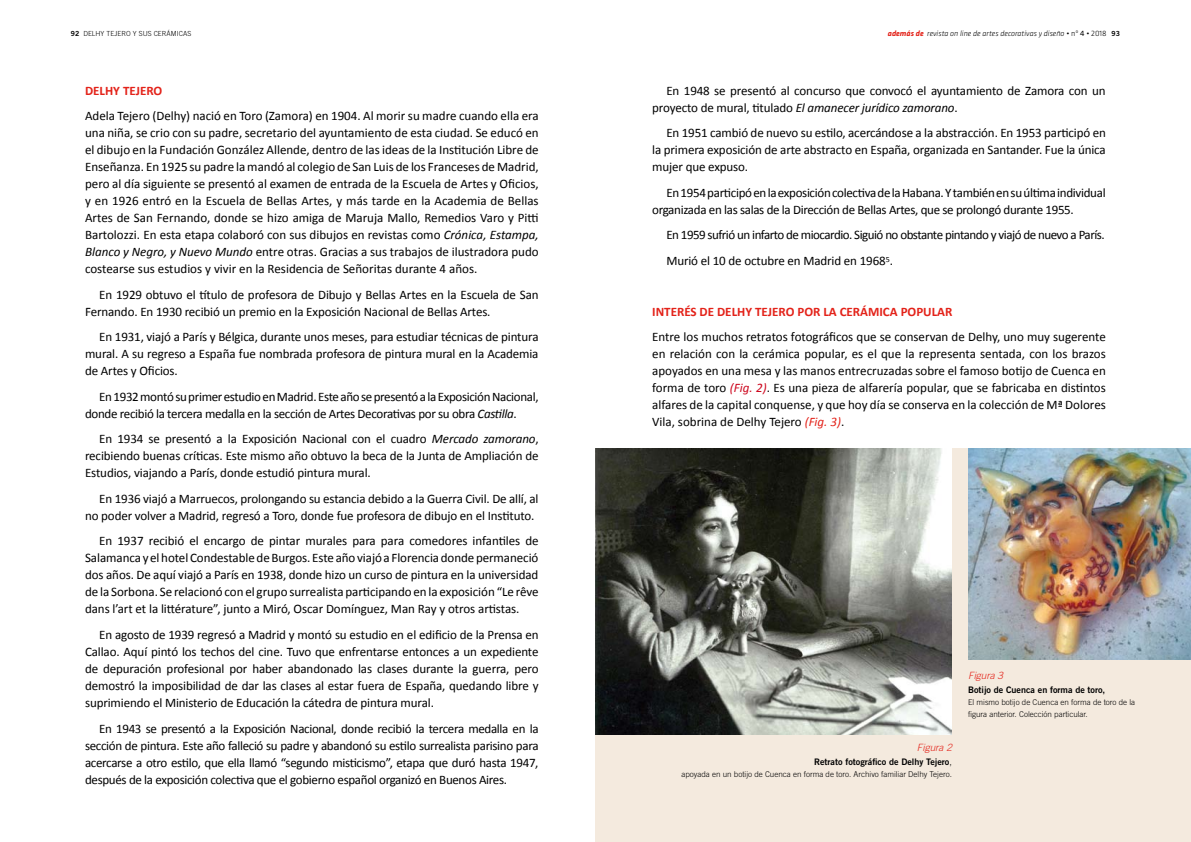
<style>
.page{position:relative;width:1191px;height:842px;background:#fff}
.page>*{position:absolute;margin:0;border:0;box-sizing:border-box;transform-origin:0 0}
.t1{font:13px/17px "Calibri";letter-spacing:-.01em;color:#000;text-align:justify}
.t2{font:13px/25.5px "Calibri";letter-spacing:-.04em;color:#000}
.t3{font:700 13px "Calibri";color:#e32219}
.t4{font:italic 300 10px "Trade Gothic LT";color:#e32219}
.t5{font:9px "Trade Gothic LT Bold Two";color:#000}
.t6{font:300 8px/12px "Trade Gothic LT";color:#000}
.t7{font:italic 300 8px "Klavika";color:#000}
.t8{font:300 7px "Trade Gothic LT";letter-spacing:.005em;color:#000}
.s1{font-family:"Trade Gothic LT Bold Two";font-weight:400}
.s2{font-weight:700;color:#e32219}
.s3{font-style:normal}
.s4{font-weight:400;font-style:normal}
.s5{font-family:"Trade Gothic LT Bold Two";font-weight:400;font-style:normal;font-size:7px}
.s6{font-style:italic}
.s7{font-style:italic;color:#cd071e}
.s8{font-style:italic;color:#e32219}
.s9{font-family:"Trade Gothic LT";font-weight:300}
</style>
<div class="page">
<div style="left:595px;top:449px;width:596px;height:393px;background:#f4eade"></div>
<img style="left:595px;top:449px;width:357px;height:286px">
<img style="left:968px;top:449px;width:223px;height:210px">
<p class="t8" style="left:71px;top:29px;width:122px"><span class="s1">92</span> DELHY TEJERO Y SUS CERÁMICAS</p>
<p class="t7" style="left:887px;top:29px;width:234px"><span class="s2">además de</span> revista on line de artes decorativas y diseño <span class="s3">• nº</span> <span class="s4">4</span> <span class="s3">• 2018</span> <span class="s5">93</span></p>
<p class="t3" style="left:85px;top:82px;width:79px">DELHY TEJERO</p>
<p class="t1" style="left:85px;top:107px;width:455px">Adela Tejero (Delhy) nació en Toro (Zamora) en 1904. Al morir su madre cuando ella era una niña, se crio con su padre, secretario del ayuntamiento de esta ciudad. Se educó en el dibujo en la Fundación González Allende, dentro de las ideas de la Institución Libre de Enseñanza. En 1925 su padre la mandó al colegio de San Luis de los Franceses de Madrid, pero al día siguiente se presentó al examen de entrada de la Escuela de Artes y Oficios, y en 1926 entró en la Escuela de Bellas Artes, y más tarde en la Academia de Bellas Artes de San Fernando, donde se hizo amiga de Maruja Mallo, Remedios Varo y Pitti Bartolozzi. En esta etapa colaboró con sus dibujos en revistas como <span class="s6">Crónica, Estampa, Blanco y Negro, y Nuevo Mundo</span> entre otras. Gracias a sus trabajos de ilustradora pudo costearse sus estudios y vivir en la Residencia de Señoritas durante 4 años.</p>
<p class="t1" style="left:85px;top:285px;width:455px;text-indent:14px">En 1929 obtuvo el título de profesora de Dibujo y Bellas Artes en la Escuela de San<br>Fernando. En 1930 recibió un premio en la Exposición Nacional de Bellas Artes.</p>
<p class="t1" style="left:85px;top:328px;width:455px;text-indent:14px">En 1931, viajó a París y Bélgica, durante unos meses, para estudiar técnicas de pintura mural. A su regreso a España fue nombrada profesora de pintura mural en la Academia de Artes y Oficios.</p>
<p class="t1" style="left:85px;top:387px;width:455px;text-indent:14px">En 1932 montó su primer estudio en Madrid. Este año se presentó a la Exposición Nacional, donde recibió la tercera medalla en la sección de Artes Decorativas por su obra <span class="s6">Castilla</span>.</p>
<p class="t1" style="left:85px;top:430px;width:455px;text-indent:14px">En 1934 se presentó a la Exposición Nacional con el cuadro <span class="s6">Mercado zamorano</span>, recibiendo buenas críticas. Este mismo año obtuvo la beca de la Junta de Ampliación de Estudios, viajando a París, donde estudió pintura mural.</p>
<p class="t1" style="left:85px;top:489px;width:455px;text-indent:14px">En 1936 viajó a Marruecos, prolongando su estancia debido a la Guerra Civil. De allí, al no poder volver a Madrid, regresó a Toro, donde fue profesora de dibujo en el Instituto.</p>
<p class="t1" style="left:85px;top:532px;width:455px;text-indent:14px">En 1937 recibió el encargo de pintar murales para para comedores infantiles de Salamanca y el hotel Condestable de Burgos. Este año viajó a Florencia donde permaneció dos años. De aquí viajó a París en 1938, donde hizo un curso de pintura en la universidad de la Sorbona. Se relacionó con el grupo surrealista participando en la exposición “Le rêve dans l’art et la littérature”, junto a Miró, Oscar Domínguez, Man Ray y otros artistas.</p>
<p class="t1" style="left:85px;top:625px;width:455px;text-indent:14px">En agosto de 1939 regresó a Madrid y montó su estudio en el edificio de la Prensa en Callao. Aquí pintó los techos del cine. Tuvo que enfrentarse entonces a un expediente de depuración profesional por haber abandonado las clases durante la guerra, pero demostró la imposibilidad de dar las clases al estar fuera de España, quedando libre y suprimiendo el Ministerio de Educación la cátedra de pintura mural.</p>
<p class="t1" style="left:85px;top:719px;width:455px;text-indent:14px">En 1943 se presentó a la Exposición Nacional, donde recibió la tercera medalla en la sección de pintura. Este año falleció su padre y abandonó su estilo surrealista parisino para acercarse a otro estilo, que ella llamó “segundo misticismo”, etapa que duró hasta 1947, después de la exposición colectiva que el gobierno español organizó en Buenos Aires.</p>
<p class="t1" style="left:652px;top:81px;width:455px;text-indent:14px">En 1948 se presentó al concurso que convocó el ayuntamiento de Zamora con un proyecto de mural, titulado <span class="s6">El amanecer jurídico zamorano</span>.</p>
<p class="t1" style="left:652px;top:124px;width:455px;text-indent:14px">En 1951 cambió de nuevo su estilo, acercándose a la abstracción. En 1953 participó en la primera exposición de arte abstracto en España, organizada en Santander. Fue la única mujer que expuso.</p>
<p class="t1" style="left:652px;top:184px;width:455px;text-indent:14px">En 1954 participó en la exposición colectiva de la Habana. Y también en su última individual organizada en las salas de la Dirección de Bellas Artes, que se prolongó durante 1955.</p>
<p class="t2" style="left:666px;top:222px;width:440px">En 1959 sufrió un infarto de miocardio. Siguió no obstante pintando y viajó de nuevo a París.<br>Murió el 10 de octubre en Madrid en 1968<sup>5</sup>.</p>
<p class="t3" style="left:652px;top:303px;width:302px">INTERÉS DE DELHY TEJERO POR LA CERÁMICA POPULAR</p>
<p class="t1" style="left:652px;top:328px;width:455px">Entre los muchos retratos fotográficos que se conservan de Delhy, uno muy sugerente en relación con la cerámica popular, es el que la representa sentada, con los brazos apoyados en una mesa y las manos entrecruzadas sobre el famoso botijo de Cuenca en forma de toro <span class="s7">(Fig. 2)</span>. Es una pieza de alfarería popular, que se fabricaba en distintos alfares de la capital conquense, y que hoy día se conserva en la colección de Mª Dolores Vila, sobrina de Delhy Tejero <span class="s8">(Fig. 3)</span>.</p>
<p class="t4" style="left:917px;top:741px;width:37px">Figura 2</p>
<p class="t5" style="left:814px;top:756px;width:139px">Retrato fotográfico de Delhy Tejero<span class="s9">,</span></p>
<p class="t6" style="left:681px;top:768px;width:272px">apoyada en un botijo de Cuenca en forma de toro. Archivo familiar Delhy Tejero.</p>
<p class="t4" style="left:968px;top:669px;width:37px">Figura 3</p>
<p class="t5" style="left:968px;top:684px;width:139px">Botijo de Cuenca en forma de toro,</p>
<p class="t6" style="left:968px;top:696px;width:169px">El mismo botijo de Cuenca en forma de toro de la figura anterior. Colección particular.</p>
</div>
